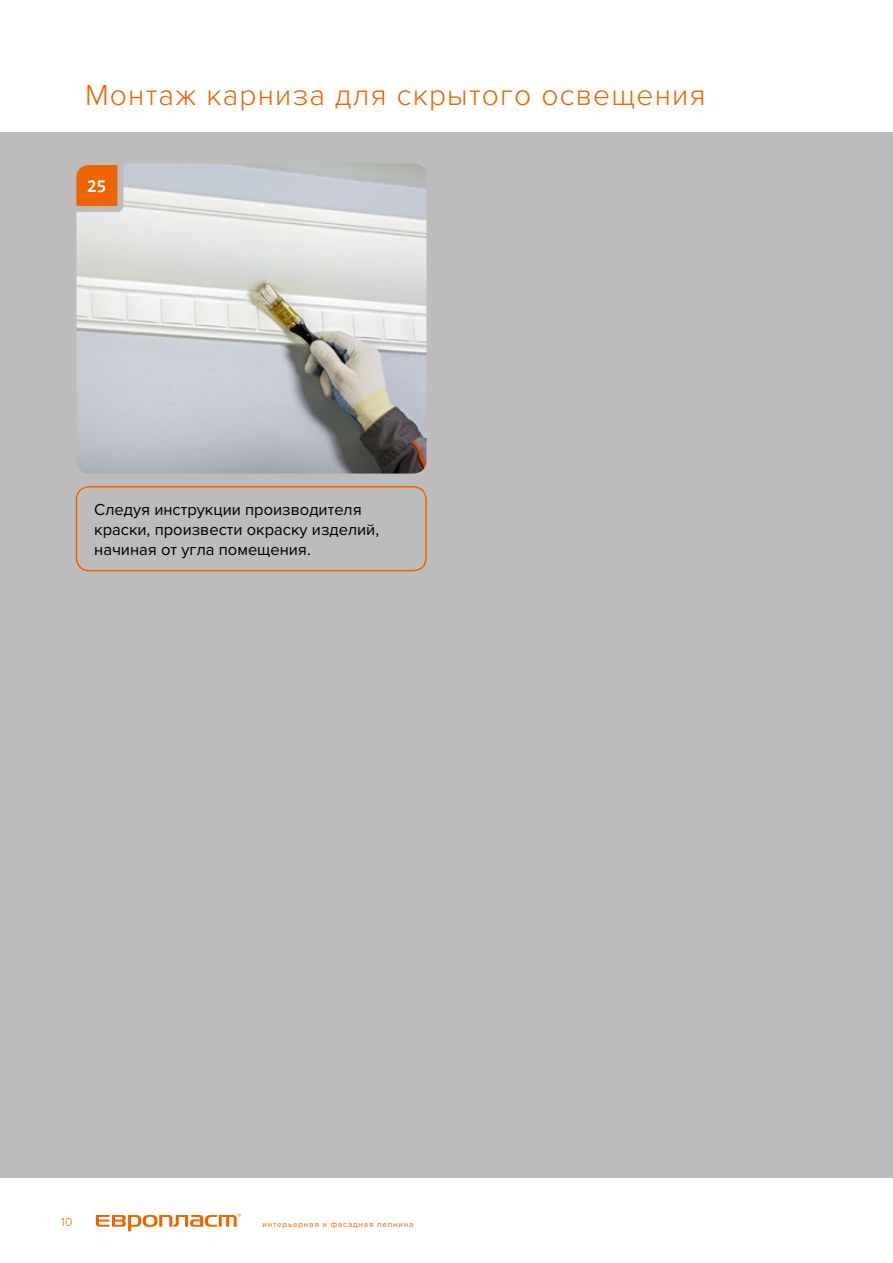
<style>
.page{position:relative;width:893px;height:1263px;background:#fff}
.page>*{position:absolute;margin:0;border:0;box-sizing:border-box;transform-origin:0 0}
.t1{font:300 30px "Proxima Nova";letter-spacing:.04em;color:#ec6500}
.t2{font:700 18px "Consolas";color:#fff}
.t3{font:16.5px/19.8px "Proxima Nova";color:#000}
.t4{font:300 12px "Proxima Nova";color:#ec6500}
.t5{font:8.1px "Proxima Nova";letter-spacing:.1em;color:#ec6500}
</style>
<div class="page">
<div style="left:0;top:132px;width:893px;height:1045px;background:#bdbbbb"></div>
<img style="left:77px;top:163px;width:349px;height:310px">
<svg style="left:76px;top:163px;width:50px;height:52px"></svg>
<div style="left:76px;top:486px;width:351px;height:85px;border:2px solid #ec6500;border-radius:13px"></div>
<svg style="left:96px;top:1213px;width:145px;height:18px"></svg>
<h1 class="t1" style="left:85px;top:78px;width:622px">Монтаж карниза для скрытого освещения</h1>
<p class="t2" style="left:87px;top:175px;width:21px">25</p>
<p class="t3" style="left:94px;top:500px;width:286px">Следуя инструкции производителя краски, произвести окраску изделий, начиная от угла помещения.</p>
<p class="t4" style="left:61px;top:1215px;width:13px">10</p>
<p class="t5" style="left:262px;top:1220px;width:153px">интерьерная и фасадная лепнина</p>
</div>
